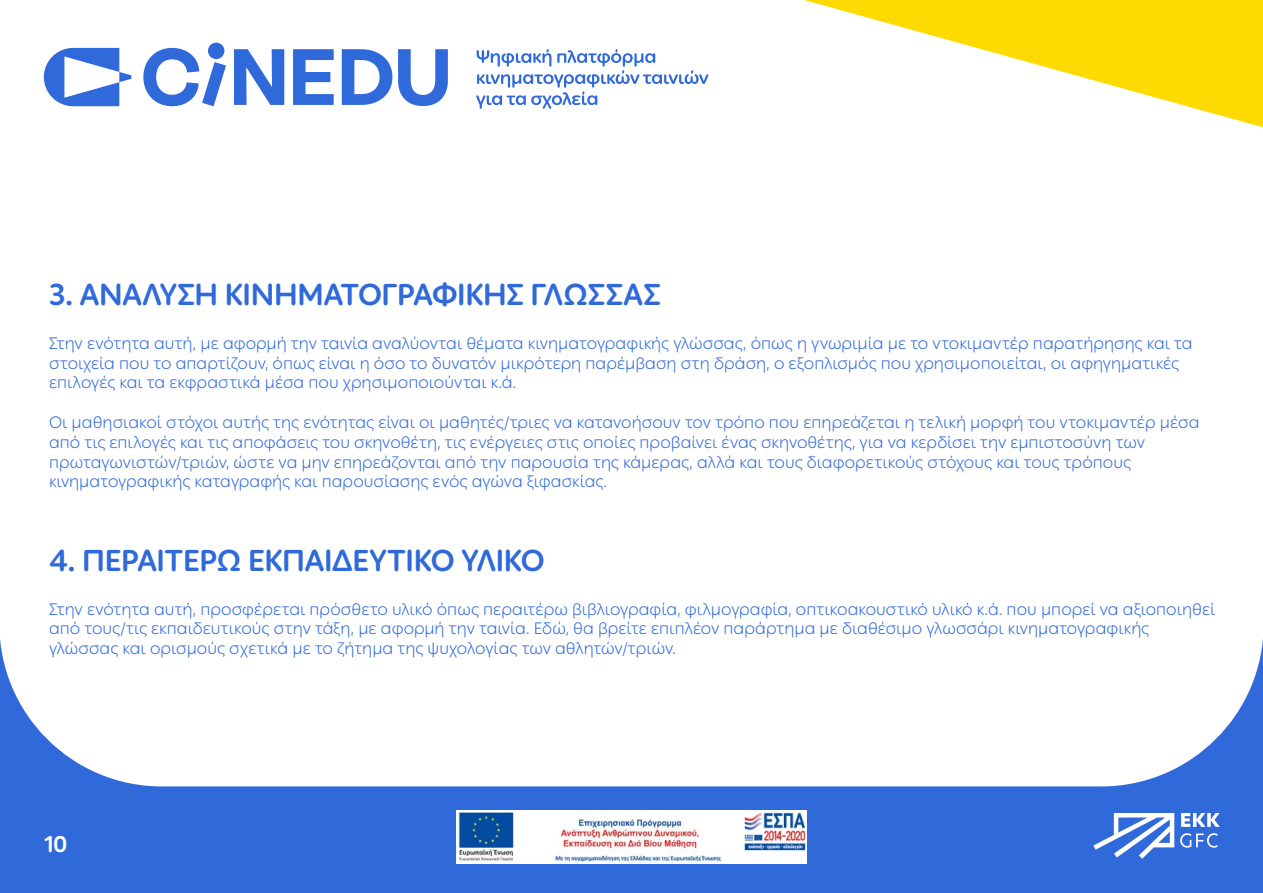
<style>
.page{position:relative;width:1263px;height:893px;background:#306ada}
.page>*{position:absolute;margin:0;border:0;box-sizing:border-box;transform-origin:0 0}
.t1{font:700 30px "Ping Round LCG";letter-spacing:-.01em;color:#306ada}
.t2{font:700 22.5px "Ping Round LCG";color:#fff}
.t3{font:300 16.5px/19.8px "Ping Round LCG";color:#306ada}
</style>
<div class="page">
<div style="left:0;top:0;width:1263px;height:786px;background:#fff"></div>
<svg style="left:44px;top:48px;width:87px;height:58px"></svg>
<svg style="left:143px;top:43px;width:83px;height:63px"></svg>
<svg style="left:234px;top:49px;width:50px;height:56px"></svg>
<svg style="left:293px;top:49px;width:41px;height:56px"></svg>
<svg style="left:342px;top:49px;width:50px;height:56px"></svg>
<svg style="left:398px;top:49px;width:50px;height:57px"></svg>
<svg style="left:476px;top:49px;width:232px;height:60px;background:#d7e2f7"></svg>
<svg style="left:804px;top:0;width:459px;height:127px;background:#ffec7f"></svg>
<svg style="left:1093px;top:813px;width:81px;height:46px"></svg>
<svg style="left:1181px;top:813px;width:39px;height:14px"></svg>
<svg style="left:1180px;top:833px;width:37px;height:15px"></svg>
<img style="left:456px;top:811px;width:350px;height:52px">
<h1 class="t1" style="left:49px;top:271px;width:613px">3. ΑΝΑΛΥΣΗ ΚΙΝΗΜΑΤΟΓΡΑΦΙΚΗΣ ΓΛΩΣΣΑΣ</h1>
<p class="t3" style="left:49px;top:332px;width:1145px">Στην ενότητα αυτή, με αφορμή την ταινία αναλύονται θέματα κινηματογραφικής γλώσσας, όπως η γνωριμία με το ντοκιμαντέρ παρατήρησης και τα στοιχεία που το απαρτίζουν, όπως είναι η όσο το δυνατόν μικρότερη παρέμβαση στη δράση, ο εξοπλισμός που χρησιμοποιείται, οι αφηγηματικές επιλογές και τα εκφραστικά μέσα που χρησιμοποιούνται κ.ά.</p>
<p class="t3" style="left:49px;top:411px;width:1152px">Οι μαθησιακοί στόχοι αυτής της ενότητας είναι οι μαθητές/τριες να κατανοήσουν τον τρόπο που επηρεάζεται η τελική μορφή του ντοκιμαντέρ μέσα από τις επιλογές και τις αποφάσεις του σκηνοθέτη, τις ενέργειες στις οποίες προβαίνει ένας σκηνοθέτης, για να κερδίσει την εμπιστοσύνη των πρωταγωνιστών/τριών, ώστε να μην επηρεάζονται από την παρουσία της κάμερας, αλλά και τους διαφορετικούς στόχους και τους τρόπους κινηματογραφικής καταγραφής και παρουσίασης ενός αγώνα ξιφασκίας.</p>
<h1 class="t1" style="left:49px;top:537px;width:497px">4. ΠΕΡΑΙΤΕΡΩ ΕΚΠΑΙΔΕΥΤΙΚΟ ΥΛΙΚΟ</h1>
<p class="t3" style="left:49px;top:598px;width:1168px">Στην ενότητα αυτή, προσφέρεται πρόσθετο υλικό όπως περαιτέρω βιβλιογραφία, φιλμογραφία, οπτικοακουστικό υλικό κ.ά. που μπορεί να αξιοποιηθεί από τους/τις εκπαιδευτικούς στην τάξη, με αφορμή την ταινία. Εδώ, θα βρείτε επιπλέον παράρτημα με διαθέσιμο γλωσσάρι κινηματογραφικής γλώσσας και ορισμούς σχετικά με το ζήτημα της ψυχολογίας των αθλητών/τριών.</p>
<h2 class="t2" style="left:45px;top:826px;width:24px">10</h2>
</div>
